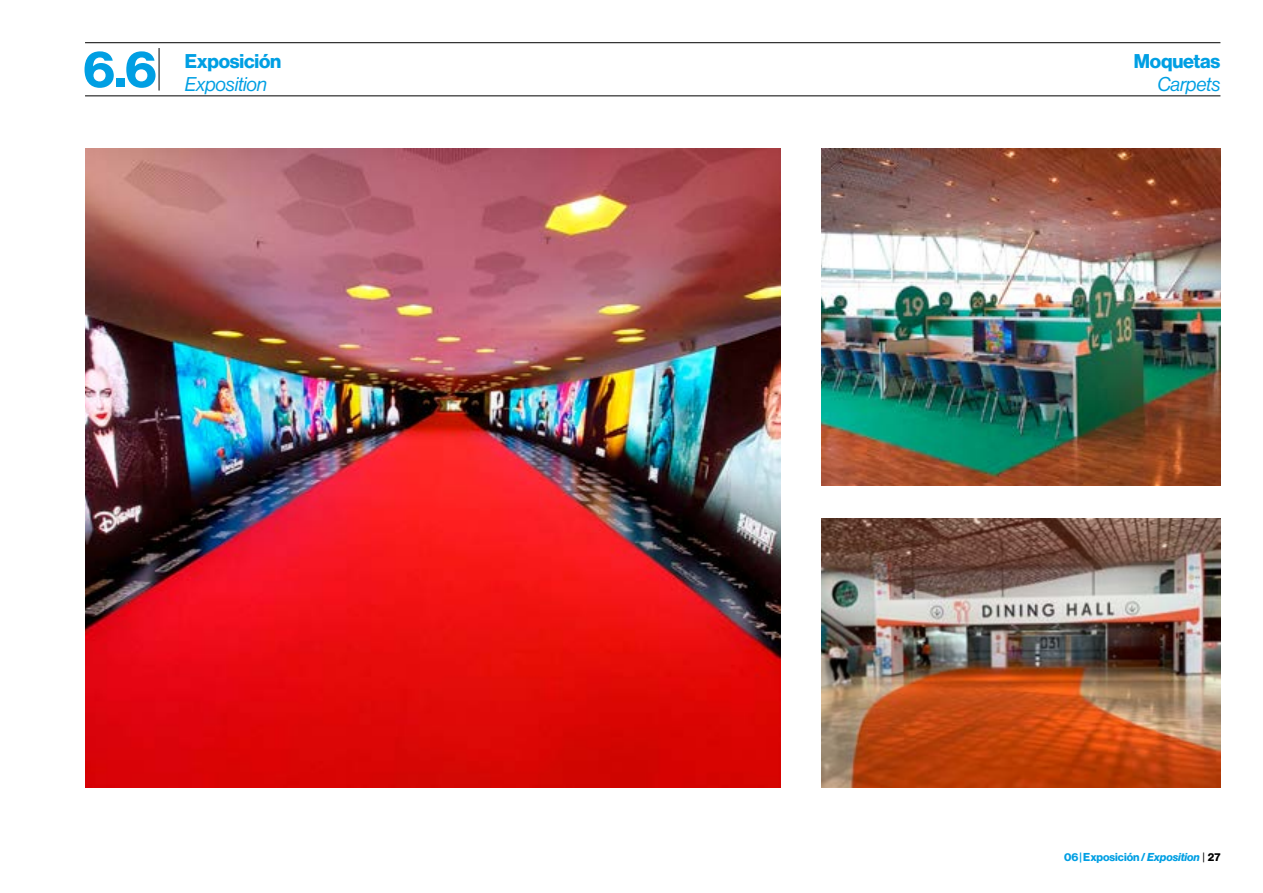
<style>
.page{position:relative;width:1263px;height:893px;background:#fff}
.page>*{position:absolute;margin:0;border:0;box-sizing:border-box;transform-origin:0 0}
.t1{font:700 51px "Neue Haas Grotesk Display";color:#009fe3}
.t2{font:700 19.5px "Neue Haas Grotesk Display";letter-spacing:-.01em;color:#009fe3}
.t3{font:italic 19.5px "Neue Haas Grotesk Display";letter-spacing:-.015em;color:#009fe3}
.t4{font:700 11.25px "Neue Haas Grotesk Display";letter-spacing:-.005em;color:#009fe3}
.s1{font-family:"N Haas Grotesk DS Pro 76 Bd It";font-weight:400}
.s2{font-weight:400;color:#000}
.s3{color:#000}
</style>
<div class="page">
<hr style="left:85px;top:96px;width:1135px;height:1px;background:#000">
<hr style="left:159px;top:48px;width:1px;height:43px;background:#000">
<hr style="left:85px;top:42px;width:1135px;height:1px;background:#000">
<img style="left:85px;top:149px;width:695px;height:639px">
<img style="left:821px;top:149px;width:399px;height:337px">
<img style="left:821px;top:519px;width:399px;height:269px">
<h1 class="t1" style="left:83px;top:39px;width:75px">6.6</h1>
<h2 class="t2" style="left:185px;top:50px;width:98px">Exposición</h2>
<h2 class="t3" style="left:185px;top:73px;width:84px">Exposition</h2>
<h2 class="t2" style="left:1134px;top:50px;width:88px">Moquetas</h2>
<h2 class="t3" style="left:1157px;top:73px;width:65px">Carpets</h2>
<p class="t4" style="left:1064px;top:850px;width:158px">06 | Exposición / <span class="s1">Exposition</span> <span class="s2">|</span> <span class="s3">27</span></p>
</div>
